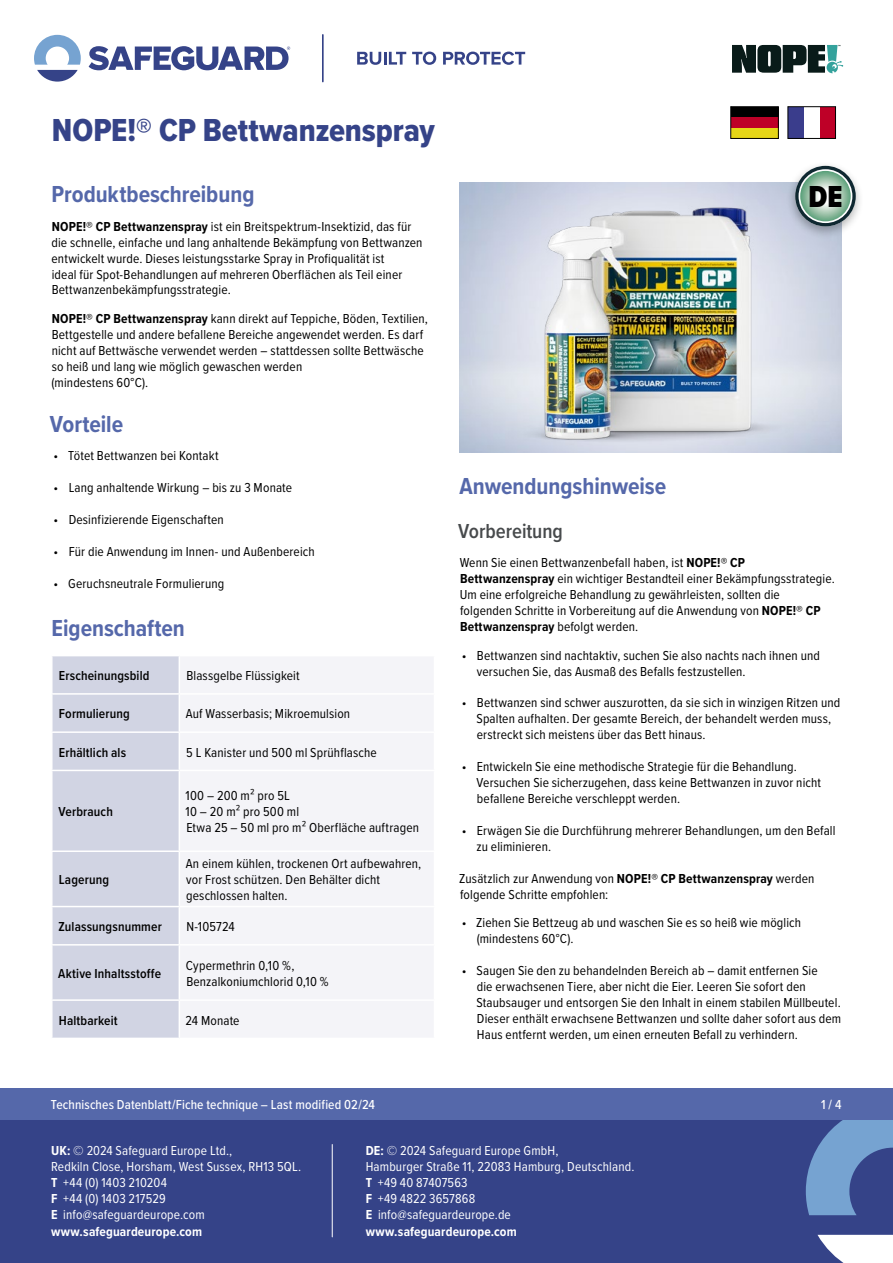
<style>
.page{position:relative;width:893px;height:1263px;background:#fff}
.page>*{position:absolute;margin:0;border:0;box-sizing:border-box;transform-origin:0 0}
.t1{font:33px "Proxima Nova Cond Extrabld";letter-spacing:-.005em;color:#354388}
.t2{font:900 31.5px "Proxima Nova Cond";color:#000;scale:.95 1}
.t3{font:700 24px "Proxima Nova Cond";color:#5568aa}
.t4{font:600 21px "Proxima Nova Cond";letter-spacing:-.005em;color:#474a4c}
.t5{font:13.5px/15.9px "Proxima Nova Cond";letter-spacing:.01em;color:#000}
.t6{font:13.5px/16.2px "Proxima Nova Cond";letter-spacing:.01em;color:#fff}
.t7{font:600 13.5px "Proxima Nova Cond";letter-spacing:.01em;color:#000}
.t8{font:500 13.5px "Proxima Nova Cond";letter-spacing:.01em;color:#fff}
.s1{font-weight:700}
</style>
<div class="page">
<div style="left:0;top:1103px;width:893px;height:160px;background:#354388"></div>
<svg style="left:817px;top:1235px;width:76px;height:28px;background:#dfe1ec"></svg>
<svg style="left:806px;top:1119px;width:87px;height:96px"></svg>
<div style="left:0;top:1087px;width:893px;height:32px;background:#5568aa"></div>
<svg style="left:357px;top:52px;width:49px;height:13px"></svg>
<svg style="left:412px;top:52px;width:24px;height:13px"></svg>
<svg style="left:443px;top:52px;width:82px;height:13px"></svg>
<svg style="left:89px;top:46px;width:201px;height:24px"></svg>
<svg style="left:34px;top:35px;width:47px;height:47px"></svg>
<hr style="left:322px;top:35px;width:2px;height:47px;background:#354388">
<hr style="left:332px;top:1144px;width:1px;height:93px;background:#fff">
<svg style="left:732px;top:45px;width:111px;height:28px"></svg>
<div style="left:53px;top:656px;width:126px;height:382px;background:#d1d4e3"></div>
<div style="left:181px;top:657px;width:252px;height:380px;background:#f4f4f8"></div>
<hr style="left:51px;top:693px;width:128px;height:2px;background:#fff">
<hr style="left:51px;top:731px;width:128px;height:2px;background:#fff">
<hr style="left:51px;top:850px;width:128px;height:2px;background:#fff">
<hr style="left:51px;top:906px;width:128px;height:1px;background:#fff">
<hr style="left:51px;top:944px;width:128px;height:1px;background:#fff">
<hr style="left:51px;top:999px;width:128px;height:2px;background:#fff">
<hr style="left:179px;top:693px;width:256px;height:2px;background:#fff">
<hr style="left:179px;top:731px;width:256px;height:2px;background:#fff">
<hr style="left:179px;top:850px;width:256px;height:2px;background:#fff">
<hr style="left:179px;top:906px;width:256px;height:1px;background:#fff">
<hr style="left:179px;top:944px;width:256px;height:1px;background:#fff">
<hr style="left:179px;top:999px;width:256px;height:2px;background:#fff">
<hr style="left:51px;top:770px;width:128px;height:1px;background:#fff">
<hr style="left:179px;top:770px;width:256px;height:1px;background:#fff">
<img style="left:509px;top:183px;width:283px;height:270px">
<div style="left:786px;top:161px;width:79px;height:79px;background:#000;opacity:.3"></div>
<svg style="left:795px;top:166px;width:61px;height:60px"></svg>
<div style="left:788px;top:107px;width:47px;height:31px;background:#be0027"></div>
<div style="left:788px;top:107px;width:32px;height:31px;background:#fff"></div>
<div style="left:788px;top:107px;width:16px;height:31px;background:#3a3d8c"></div>
<div style="left:788px;top:106px;width:48px;height:33px;border:1px solid #000"></div>
<div style="left:731px;top:107px;width:47px;height:31px;background:#000"></div>
<div style="left:731px;top:117px;width:47px;height:21px;background:#be0027"></div>
<div style="left:731px;top:128px;width:47px;height:10px;background:#e6d617"></div>
<div style="left:730px;top:106px;width:48px;height:33px;border:1px solid #000"></div>
<h1 class="t1" style="left:52px;top:106px;width:384px">NOPE!® CP Bettwanzenspray</h1>
<h3 class="t3" style="left:52px;top:176px;width:204px">Produktbeschreibung</h3>
<p class="t5" style="left:52px;top:218px;width:373px"><span class="s1">NOPE!® CP Bettwanzenspray</span> ist ein Breitspektrum-Insektizid, das für die schnelle, einfache und lang anhaltende Bekämpfung von Bettwanzen entwickelt wurde. Dieses leistungsstarke Spray in Profiqualität ist<br>ideal für Spot-Behandlungen auf mehreren Oberflächen als Teil einer Bettwanzenbekämpfungsstrategie.</p>
<p class="t5" style="left:51px;top:310px;width:378px"><span class="s1">NOPE!® CP Bettwanzenspray</span> kann direkt auf Teppiche, Böden, Textilien, Bettgestelle und andere befallene Bereiche angewendet werden. Es darf nicht auf Bettwäsche verwendet werden – stattdessen sollte Bettwäsche so heiß und lang wie möglich gewaschen werden<br>(mindestens 60°C).</p>
<h3 class="t3" style="left:50px;top:406px;width:75px">Vorteile</h3>
<p class="t5" style="left:54px;top:447px;width:167px">• Tötet Bettwanzen bei Kontakt</p>
<p class="t5" style="left:54px;top:479px;width:240px">• Lang anhaltende Wirkung – bis zu 3 Monate</p>
<p class="t5" style="left:54px;top:511px;width:172px">• Desinfizierende Eigenschaften</p>
<p class="t5" style="left:54px;top:543px;width:263px">• Für die Anwendung im Innen- und Außenbereich</p>
<p class="t5" style="left:54px;top:575px;width:172px">• Geruchsneutrale Formulierung</p>
<h3 class="t3" style="left:52px;top:610px;width:135px">Eigenschaften</h3>
<p class="t7" style="left:59px;top:666px;width:92px">Erscheinungsbild</p>
<p class="t5" style="left:186px;top:667px;width:115px">Blassgelbe Flüssigkeit</p>
<p class="t7" style="left:59px;top:704px;width:72px">Formulierung</p>
<p class="t5" style="left:186px;top:705px;width:166px">Auf Wasserbasis; Mikroemulsion</p>
<p class="t7" style="left:59px;top:742px;width:69px">Erhältlich als</p>
<p class="t5" style="left:186px;top:744px;width:192px">5 L Kanister und 500 ml Sprühflasche</p>
<p class="t7" style="left:59px;top:802px;width:56px">Verbrauch</p>
<p class="t7" style="left:59px;top:870px;width:52px">Lagerung</p>
<p class="t5" style="left:186px;top:787px;width:235px">100 – 200 m² pro 5L<br>10 – 20 m² pro 500 ml<br>Etwa 25 – 50 ml pro m² Oberfläche auftragen</p>
<p class="t5" style="left:186px;top:855px;width:237px">An einem kühlen, trockenen Ort aufbewahren, vor Frost schützen. Den Behälter dicht geschlossen halten.</p>
<p class="t7" style="left:58px;top:916px;width:105px">Zulassungsnummer</p>
<p class="t5" style="left:186px;top:918px;width:50px">N-105724</p>
<p class="t7" style="left:58px;top:963px;width:104px">Aktive Inhaltsstoffe</p>
<p class="t5" style="left:186px;top:957px;width:144px">Cypermethrin 0,10 %,<br>Benzalkoniumchlorid 0,10 %</p>
<p class="t7" style="left:59px;top:1010px;width:60px">Haltbarkeit</p>
<p class="t5" style="left:186px;top:1011px;width:55px">24 Monate</p>
<h2 class="t2" style="left:809px;top:173px;width:37px">DE</h2>
<h3 class="t3" style="left:460px;top:468px;width:208px">Anwendungshinweise</h3>
<h3 class="t4" style="left:458px;top:516px;width:106px">Vorbereitung</h3>
<p class="t5" style="left:460px;top:554px;width:377px">Wenn Sie einen Bettwanzenbefall haben, ist <span class="s1">NOPE!® CP Bettwanzenspray</span> ein wichtiger Bestandteil einer Bekämpfungsstrategie.<br>Um eine erfolgreiche Behandlung zu gewährleisten, sollten die folgenden Schritte in Vorbereitung auf die Anwendung von <span class="s1">NOPE!® CP Bettwanzenspray</span> befolgt werden.</p>
<p class="t5" style="left:477px;top:647px;width:345px;text-indent:-15px">• Bettwanzen sind nachtaktiv, suchen Sie also nachts nach ihnen und versuchen Sie, das Ausmaß des Befalls festzustellen.</p>
<p class="t5" style="left:477px;top:694px;width:365px;text-indent:-15px">• Bettwanzen sind schwer auszurotten, da sie sich in winzigen Ritzen und<br>Spalten aufhalten. Der gesamte Bereich, der behandelt werden muss, erstreckt sich meistens über das Bett hinaus.</p>
<p class="t5" style="left:477px;top:758px;width:346px;text-indent:-15px">• Entwickeln Sie eine methodische Strategie für die Behandlung.<br>Versuchen Sie sicherzugehen, dass keine Bettwanzen in zuvor nicht befallene Bereiche verschleppt werden.</p>
<p class="t5" style="left:477px;top:822px;width:360px;text-indent:-15px">• Erwägen Sie die Durchführung mehrerer Behandlungen, um den Befall zu eliminieren.</p>
<p class="t5" style="left:459px;top:870px;width:357px">Zusätzlich zur Anwendung von <span class="s1">NOPE!® CP Bettwanzenspray</span> werden folgende Schritte empfohlen:</p>
<p class="t5" style="left:477px;top:914px;width:326px;text-indent:-15px">• Ziehen Sie Bettzeug ab und waschen Sie es so heiß wie möglich (mindestens 60°C).</p>
<p class="t5" style="left:477px;top:962px;width:366px;text-indent:-15px">• Saugen Sie den zu behandelnden Bereich ab – damit entfernen Sie<br>die erwachsenen Tiere, aber nicht die Eier. Leeren Sie sofort den Staubsauger und entsorgen Sie den Inhalt in einem stabilen Müllbeutel.<br>Dieser enthält erwachsene Bettwanzen und sollte daher sofort aus dem Haus entfernt werden, um einen erneuten Befall zu verhindern.</p>
<p class="t8" style="left:51px;top:1094px;width:326px">Technisches Datenblatt/Fiche technique – Last modified 02/24</p>
<p class="t8" style="left:821px;top:1094px;width:22px">1 / 4</p>
<p class="t6" style="left:51px;top:1141px;width:252px"><span class="s1">UK:</span> © 2024 Safeguard Europe Ltd.,<br>Redkiln Close, Horsham, West Sussex, RH13 5QL.<br><span class="s1">T</span> +44 (0) 1403 210204<br><span class="s1">F</span> +44 (0) 1403 217529<br><span class="s1">E</span> info@safeguardeurope.com <span class="s1">www.safeguardeurope.com</span></p>
<p class="t6" style="left:366px;top:1141px;width:270px"><span class="s1">DE:</span> © 2024 Safeguard Europe GmbH,<br>Hamburger Straße 11, 22083 Hamburg, Deutschland.<br><span class="s1">T</span> +49 40 87407563<br><span class="s1">F</span> +49 4822 3657868<br><span class="s1">E</span> info@safeguardeurope.de <span class="s1">www.safeguardeurope.com</span></p>
</div>
